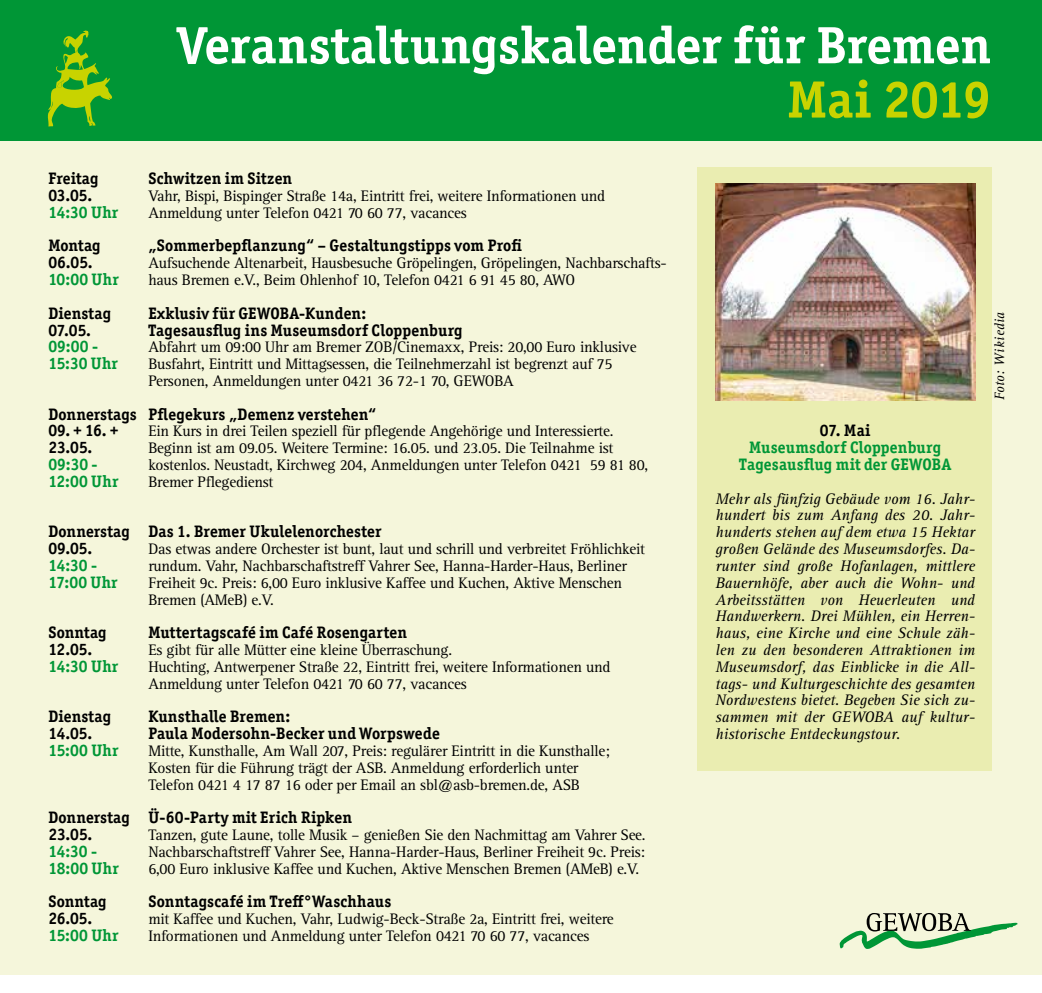
<style>
.page{position:relative;width:1042px;height:993px;background:#fff}
.page>*{position:absolute;margin:0;border:0;box-sizing:border-box;transform-origin:0 0}
.t1{font:700 52.5px "Officina Ser ITC Std";color:#fff}
.t2{font:700 52.5px "Officina Ser ITC Std";letter-spacing:-.01em;color:#c8d300}
.t3{font:700 16.62px/16.8px "Officina Serif ITC Pro";letter-spacing:.01em;color:#000}
.t4{font:700 16.62px/16.8px "Officina Serif ITC Pro";letter-spacing:.01em;color:#009636}
.t5{font:15.75px/16.8px "Rotis Serif";letter-spacing:-.015em;color:#000}
.t6{font:italic 15.75px/16.8px "Rotis Serif";color:#000;text-align:justify}
.t7{font:italic 14px "Rotis Serif";letter-spacing:.02em;color:#000}
</style>
<div class="page">
<div style="left:0;top:0;width:1042px;height:973px;background:#f5f6db"></div>
<svg style="left:840px;top:913px;width:177px;height:35px"></svg>
<div style="left:0;top:0;width:1042px;height:140px;background:#009636"></div>
<svg style="left:48px;top:30px;width:64px;height:96px"></svg>
<div style="left:697px;top:167px;width:294px;height:603px;background:#eaedb1"></div>
<img style="left:715px;top:183px;width:260px;height:217px">
<h1 class="t1" style="left:178px;top:13px;width:815px">Veranstaltungskalender für Bremen</h1>
<h1 class="t2" style="left:787px;top:67px;width:205px">Mai 2019</h1>
<p class="t3" style="left:48px;top:170px;width:52px">Freitag<br>03.05.</p>
<p class="t4" style="left:48px;top:203px;width:71px">14:30 Uhr</p>
<p class="t3" style="left:48px;top:237px;width:54px">Montag<br>06.05.</p>
<p class="t4" style="left:48px;top:271px;width:72px">10:00 Uhr</p>
<p class="t3" style="left:48px;top:304px;width:64px">Dienstag<br>07.05.</p>
<p class="t4" style="left:48px;top:338px;width:71px">09:00 -<br>15:30 Uhr</p>
<p class="t3" style="left:48px;top:405px;width:90px">Donnerstags</p>
<p class="t3" style="left:48px;top:422px;width:71px">09. + 16. +<br>23.05.</p>
<p class="t4" style="left:48px;top:456px;width:72px">09:30 -<br>12:00 Uhr</p>
<p class="t3" style="left:48px;top:523px;width:83px">Donnerstag<br>09.05.</p>
<p class="t4" style="left:48px;top:556px;width:71px">14:30 -<br>17:00 Uhr</p>
<p class="t3" style="left:48px;top:624px;width:60px">Sonntag<br>12.05.</p>
<p class="t4" style="left:48px;top:657px;width:71px">14:30 Uhr</p>
<p class="t3" style="left:48px;top:708px;width:64px">Dienstag<br>14.05.</p>
<p class="t4" style="left:48px;top:741px;width:72px">15:00 Uhr</p>
<p class="t3" style="left:48px;top:808px;width:83px">Donnerstag<br>23.05.</p>
<p class="t4" style="left:48px;top:842px;width:72px">14:30 -<br>18:00 Uhr</p>
<p class="t3" style="left:48px;top:892px;width:60px">Sonntag<br>26.05.</p>
<p class="t4" style="left:48px;top:926px;width:72px">15:00 Uhr</p>
<p class="t3" style="left:148px;top:170px;width:145px">Schwitzen im Sitzen</p>
<p class="t5" style="left:148px;top:188px;width:458px">Vahr, Bispi, Bispinger Straße 14a, Eintritt frei, weitere Informationen und<br>Anmeldung unter Telefon 0421 70 60 77, vacances</p>
<p class="t3" style="left:148px;top:237px;width:375px">„Sommerbepflanzung“ – Gestaltungstipps vom Profi</p>
<p class="t5" style="left:148px;top:255px;width:520px">Aufsuchende Altenarbeit, Hausbesuche Gröpelingen, Gröpelingen, Nachbarschafts&shy;haus Bremen e.V., Beim Ohlenhof 10, Telefon 0421 6 91 45 80, AWO</p>
<p class="t3" style="left:148px;top:304px;width:316px">Exklusiv für GEWOBA-Kunden:<br>Tagesausflug ins Museumsdorf Cloppenburg</p>
<p class="t5" style="left:148px;top:339px;width:490px">Abfahrt um 09:00 Uhr am Bremer ZOB/Cinemaxx, Preis: 20,00 Euro inklusive<br>Busfahrt, Eintritt und Mittagsessen, die Teilnehmerzahl ist begrenzt auf 75<br>Personen, Anmeldungen unter 0421 36 72-1 70, GEWOBA</p>
<p class="t3" style="left:148px;top:405px;width:229px">Pflegekurs „Demenz verstehen“</p>
<p class="t5" style="left:148px;top:423px;width:501px">Ein Kurs in drei Teilen speziell für pflegende Angehörige und Interessierte.<br>Beginn ist am 09.05. Weitere Termine: 16.05. und 23.05. Die Teilnahme ist kostenlos. Neustadt, Kirchweg 204, Anmeldungen unter Telefon 0421 59 81 80, Bremer Pflegedienst</p>
<p class="t3" style="left:148px;top:523px;width:235px">Das 1. Bremer Ukulelenorchester</p>
<p class="t5" style="left:148px;top:540px;width:498px">Das etwas andere Orchester ist bunt, laut und schrill und verbreitet Fröhlichkeit rundum. Vahr, Nachbarschaftstreff Vahrer See, Hanna-Harder-Haus, Berliner Freiheit 9c. Preis: 6,00 Euro inklusive Kaffee und Kuchen, Aktive Menschen Bremen (AMeB) e.V.</p>
<p class="t3" style="left:148px;top:623px;width:260px">Muttertagscafé im Café Rosengarten</p>
<p class="t5" style="left:148px;top:641px;width:464px">Es gibt für alle Mütter eine kleine Überraschung.<br>Huchting, Antwerpener Straße 22, Eintritt frei, weitere Informationen und<br>Anmeldung unter Telefon 0421 70 60 77, vacances</p>
<p class="t3" style="left:148px;top:707px;width:293px">Kunsthalle Bremen:<br>Paula Modersohn-Becker und Worpswede</p>
<p class="t5" style="left:148px;top:742px;width:463px">Mitte, Kunsthalle, Am Wall 207, Preis: regulärer Eintritt in die Kunsthalle;<br>Kosten für die Führung trägt der ASB. Anmeldung erforderlich unter<br>Telefon 0421 4 17 87 16 oder per Email an sbl@asb-bremen.de, ASB</p>
<p class="t3" style="left:148px;top:808px;width:205px">Ü-60-Party mit Erich Ripken</p>
<p class="t5" style="left:148px;top:826px;width:499px;text-align:justify">Tanzen, gute Laune, tolle Musik – genießen Sie den Nachmittag am Vahrer See.<br>Nachbarschaftstreff Vahrer See, Hanna-Harder-Haus, Berliner Freiheit 9c. Preis:<br>6,00 Euro inklusive Kaffee und Kuchen, Aktive Menschen Bremen (AMeB) e.V.</p>
<p class="t3" style="left:148px;top:892px;width:245px">Sonntagscafé im Treff°Waschhaus</p>
<p class="t5" style="left:148px;top:910px;width:467px">mit Kaffee und Kuchen, Vahr, Ludwig-Beck-Straße 2a, Eintritt frei, weitere<br>Informationen und Anmeldung unter Telefon 0421 70 60 77, vacances</p>
<p class="t3" style="left:820px;top:422px;width:52px">07. Mai</p>
<p class="t4" style="left:739px;top:439px;width:213px;text-align:center">Museumsdorf Cloppenburg<br>Tagesausflug mit der GEWOBA</p>
<p class="t6" style="left:715px;top:490px;width:261px">Mehr als fünfzig Gebäude vom 16. Jahr&shy;hundert bis zum Anfang des 20. Jahr&shy;hunderts stehen auf dem etwa 15 Hektar großen Gelände des Museumsdorfes. Da&shy;runter sind große Hofanlagen, mittlere Bauernhöfe, aber auch die Wohn- und Arbeitsstätten von Heuerleuten und Handwerkern. Drei Mühlen, ein Herren&shy;haus, eine Kirche und eine Schule zäh&shy;len zu den besonderen Attraktionen im Museumsdorf, das Einblicke in die All&shy;tags- und Kulturgeschichte des gesamten Nordwestens bietet. Begeben Sie sich zu&shy;sammen mit der GEWOBA auf kultur&shy;historische Entdeckungstour.</p>
<p class="t7" style="left:991px;top:400px;width:90px;rotate:-90deg">Foto: Wikiedia</p>
</div>
